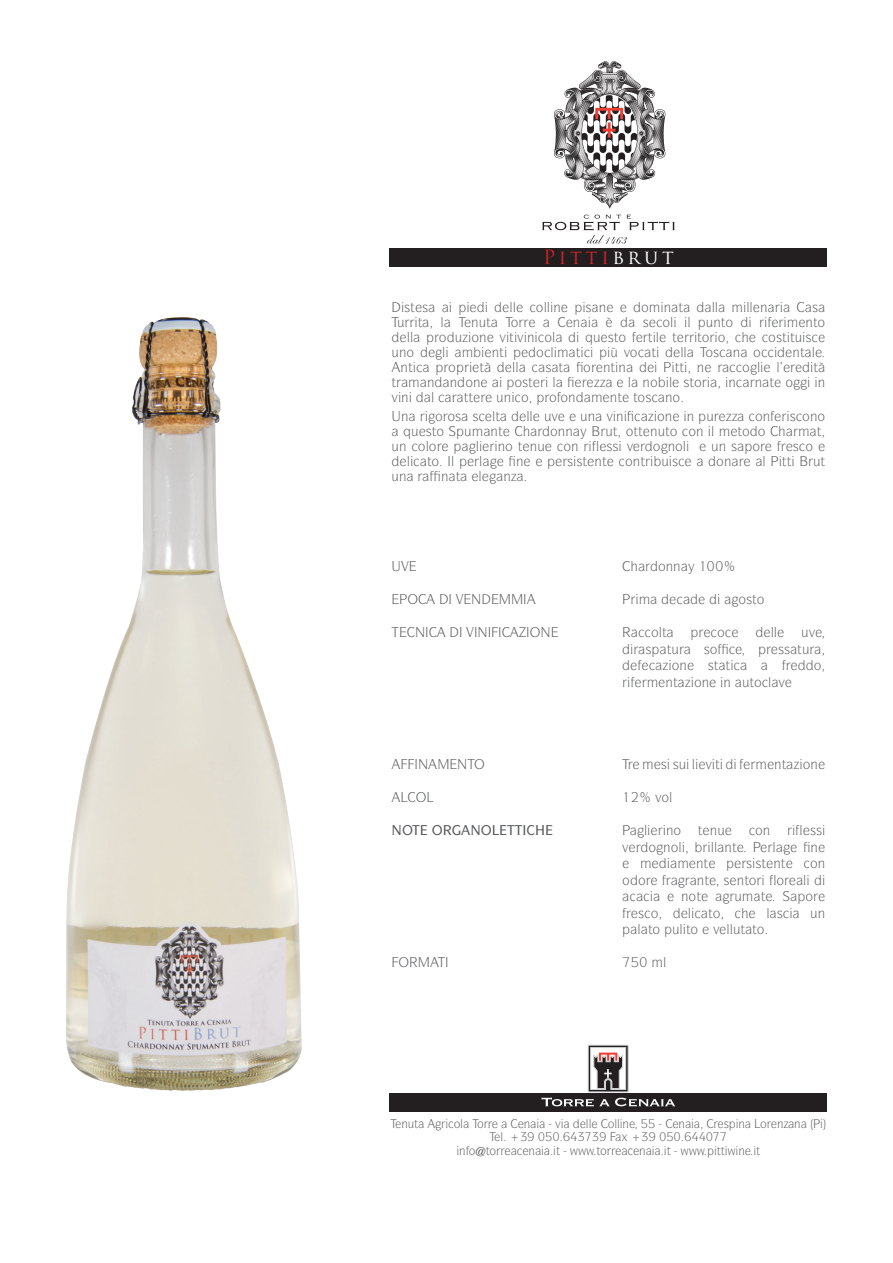
<style>
.page{position:relative;width:893px;height:1263px;background:#fff}
.page>*{position:absolute;margin:0;border:0;box-sizing:border-box;transform-origin:0 0}
.t1{font:19.2px "Trajan Pro";letter-spacing:.2em;color:#d1232a}
.t2{font:13.5px "ITC Symbol Std";color:#57585a}
.t3{font:12px "ITC Symbol Std";color:#57585a}
.s1{color:#fff}
</style>
<div class="page">
<div style="left:389px;top:248px;width:438px;height:19px;background:#231f20"></div>
<div style="left:389px;top:1093px;width:438px;height:18px;background:#231f20"></div>
<img style="left:554px;top:61px;width:112px;height:154px">
<svg style="left:582px;top:95px;width:55px;height:77px"></svg>
<svg style="left:542px;top:215px;width:133px;height:29px"></svg>
<div style="left:538px;top:1082px;width:86px;height:86px;background:#231f20;opacity:.3"></div>
<div style="left:548px;top:1083px;width:88px;height:88px;background:#231f20;opacity:.3"></div>
<div style="left:558px;top:1083px;width:89px;height:88px;background:#231f20;opacity:.3"></div>
<div style="left:569px;top:1083px;width:89px;height:88px;background:#231f20;opacity:.3"></div>
<div style="left:580px;top:1084px;width:87px;height:86px;background:#231f20;opacity:.3"></div>
<div style="left:596px;top:1085px;width:86px;height:86px;background:#231f20;opacity:.3"></div>
<div style="left:610px;top:1082px;width:89px;height:89px;background:#231f20;opacity:.3"></div>
<div style="left:623px;top:1084px;width:87px;height:86px;background:#231f20;opacity:.3"></div>
<div style="left:634px;top:1083px;width:88px;height:88px;background:#231f20;opacity:.3"></div>
<div style="left:646px;top:1085px;width:86px;height:86px;background:#231f20;opacity:.3"></div>
<div style="left:662px;top:1085px;width:86px;height:86px;background:#231f20;opacity:.3"></div>
<svg style="left:542px;top:1045px;width:133px;height:61px"></svg>
<img style="left:66px;top:317px;width:236px;height:774px">
<svg style="left:538px;top:1118px;width:210px;height:39px"></svg>
<h1 class="t1" style="left:543px;top:245px;width:132px">Pitti<span class="s1">brut</span></h1>
<p class="t2" style="left:404px;top:299px;width:25px">▲▼ ▲</p>
<p class="t2" style="left:536px;top:299px;width:27px">□●● ■</p>
<p class="t2" style="left:641px;top:299px;width:44px">□ ■▼</p>
<p class="t2" style="left:746px;top:299px;width:23px">●● ■</p>
<p class="t2" style="left:441px;top:314px;width:52px">● ■◆▼</p>
<p class="t2" style="left:643px;top:314px;width:92px">▲ □● ● ◆■▼□</p>
<p class="t2" style="left:806px;top:314px;width:21px">■▼□</p>
<p class="t2" style="left:439px;top:329px;width:118px">□ ◆ □■ ❖▼❖■ □●</p>
<p class="t2" style="left:585px;top:329px;width:42px">❑◆ ▲▼□</p>
<p class="t2" style="left:648px;top:329px;width:30px">▼● ▼</p>
<p class="t2" style="left:697px;top:329px;width:30px">▼□ □</p>
<p class="t2" style="left:768px;top:329px;width:45px">□▲▼ ▼◆ ▲</p>
<p class="t2" style="left:392px;top:344px;width:24px">◆■□</p>
<p class="t2" style="left:442px;top:344px;width:5px">●</p>
<p class="t2" style="left:624px;top:344px;width:34px">❖□ ▼</p>
<p class="t2" style="left:705px;top:344px;width:57px">□▲ ■ □</p>
<p class="t2" style="left:792px;top:344px;width:24px">■▼ ●</p>
<p class="t2" style="left:448px;top:359px;width:44px">□ ▼→</p>
<p class="t2" style="left:583px;top:359px;width:44px">□ ■▼■</p>
<p class="t2" style="left:675px;top:359px;width:31px">▼▼ ■</p>
<p class="t2" style="left:742px;top:359px;width:39px">□ ● ●</p>
<p class="t2" style="left:392px;top:374px;width:91px">▼ ■ ■□■</p>
<p class="t2" style="left:514px;top:374px;width:20px">□▲▼</p>
<p class="t2" style="left:552px;top:374px;width:5px">●</p>
<p class="t2" style="left:628px;top:374px;width:75px">● ■□ ● ▲▼□</p>
<p class="t2" style="left:728px;top:374px;width:66px">■ ■▼ □</p>
<p class="t2" style="left:818px;top:374px;width:9px">■</p>
<p class="t2" style="left:431px;top:389px;width:44px">● ▼▼</p>
<p class="t2" style="left:496px;top:389px;width:34px">◆■ □</p>
<p class="t2" style="left:549px;top:389px;width:28px">□□■</p>
<p class="t2" style="left:610px;top:389px;width:72px">■▼ ▼□▲ ■□</p>
<p class="t2" style="left:401px;top:408px;width:101px">■ □ □▲ ▲ ●▼</p>
<p class="t2" style="left:526px;top:408px;width:33px">●● ◆❖</p>
<p class="t2" style="left:580px;top:408px;width:45px">◆■ ❖■</p>
<p class="t2" style="left:657px;top:408px;width:58px">□■ ■ ◆</p>
<p class="t2" style="left:790px;top:408px;width:37px">▲ □■□</p>
<p class="t2" style="left:403px;top:423px;width:42px">❑◆ ▲▼□</p>
<p class="t2" style="left:464px;top:423px;width:40px">◆ ■▼</p>
<p class="t2" style="left:550px;top:423px;width:24px">□■■</p>
<p class="t2" style="left:605px;top:423px;width:111px">◆▼ □▼▼ ■◆▼□ □■ ●</p>
<p class="t2" style="left:738px;top:423px;width:29px">▼□ □</p>
<p class="t2" style="left:392px;top:438px;width:47px">◆■ □●□</p>
<p class="t2" style="left:476px;top:438px;width:71px">● ■□ ▼ ■◆</p>
<p class="t2" style="left:563px;top:438px;width:71px">□■ ● ▲▲ ❖</p>
<p class="t2" style="left:653px;top:438px;width:35px">□ ■□●</p>
<p class="t2" style="left:711px;top:438px;width:50px">◆■ ▲ □</p>
<p class="t2" style="left:407px;top:453px;width:49px">● ▼□ ●</p>
<p class="t2" style="left:479px;top:453px;width:5px">●</p>
<p class="t2" style="left:516px;top:453px;width:9px">■</p>
<p class="t2" style="left:567px;top:453px;width:41px">▲▲▼ ■▼</p>
<p class="t2" style="left:625px;top:453px;width:55px">□■▼ ◆▲</p>
<p class="t2" style="left:763px;top:453px;width:30px">● ▼▼</p>
<p class="t2" style="left:658px;top:558px;width:24px">□■■</p>
<p class="t2" style="left:738px;top:591px;width:27px">□▲▼□</p>
<p class="t2" style="left:651px;top:624px;width:17px">□●▼</p>
<p class="t2" style="left:645px;top:641px;width:35px">▲ ▼◆</p>
<p class="t2" style="left:778px;top:641px;width:33px">▲▲ ▼◆</p>
<p class="t2" style="left:708px;top:657px;width:24px">▲▼ ▼</p>
<p class="t2" style="left:665px;top:674px;width:121px">■▼ □■ ■ ◆▼□ ● ❖</p>
<p class="t2" style="left:661px;top:756px;width:60px">▲ ▲◆ ● ❖▼</p>
<p class="t2" style="left:774px;top:756px;width:45px">■▼ □■</p>
<p class="t2" style="left:655px;top:789px;width:19px">❖□●</p>
<p class="t2" style="left:644px;top:822px;width:82px">● ■□ ▼ ■◆</p>
<p class="t2" style="left:795px;top:822px;width:28px">● ▲▲</p>
<p class="t2" style="left:622px;top:838px;width:61px">❖ □ ■□●</p>
<p class="t2" style="left:711px;top:838px;width:28px">●● ■▼</p>
<p class="t2" style="left:772px;top:838px;width:5px">●</p>
<p class="t2" style="left:810px;top:838px;width:9px">■</p>
<p class="t2" style="left:746px;top:855px;width:41px">▲▲▼ ■▼</p>
<p class="t2" style="left:697px;top:871px;width:89px">■▼ ▲ ■▼□ ●□</p>
<p class="t2" style="left:803px;top:871px;width:5px">●</p>
<p class="t2" style="left:681px;top:888px;width:22px">■□▼</p>
<p class="t2" style="left:688px;top:904px;width:34px">● ▼□</p>
<p class="t2" style="left:637px;top:921px;width:129px">● ▼□ ◆● ▼□ ❖ ●●◆▼ ▼□</p>
<p class="t2" style="left:663px;top:954px;width:5px">●</p>
<p class="t3" style="left:401px;top:1116px;width:18px">■◆▼</p>
<p class="t3" style="left:454px;top:1116px;width:32px">□● □</p>
<p class="t3" style="left:608px;top:1116px;width:23px">□●● ■</p>
<p class="t3" style="left:679px;top:1116px;width:8px">■</p>
<p class="t3" style="left:760px;top:1116px;width:42px">□■■</p>
<p class="t3" style="left:570px;top:1129px;width:31px">✔✓ ✓</p>
<p class="t3" style="left:459px;top:1143px;width:39px">■□ ▼□</p>
<p class="t3" style="left:717px;top:1143px;width:45px">▼▼ ■▼</p>
</div>
